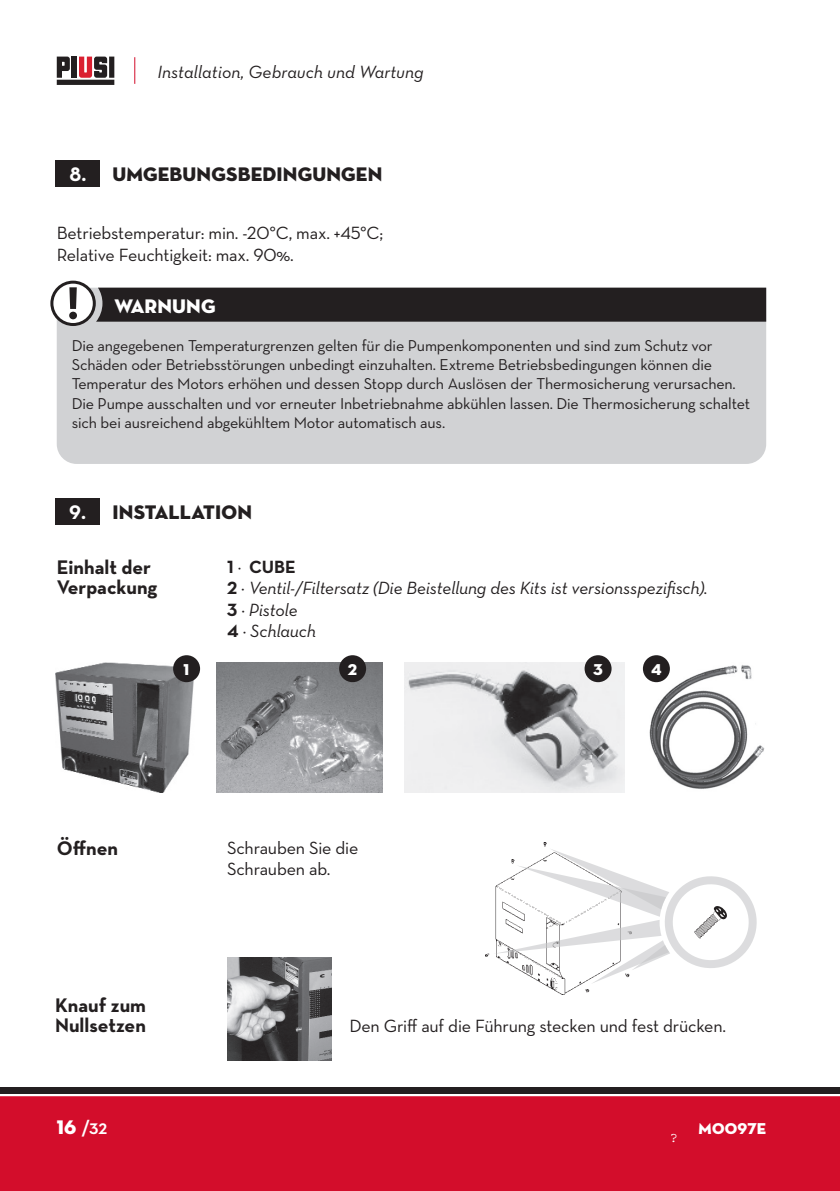
<style>
.page{position:relative;width:840px;height:1191px;background:#fff}
.page>*{position:absolute;margin:0;border:0;box-sizing:border-box;transform-origin:0 0}
.t1{font:700 20px/20px "Neutraface Text";color:#231f20}
.t2{font:20px "Neutraface Display Titling";letter-spacing:.01em;color:#231f20}
.t3{font:20px "Neutraface Display Titling";letter-spacing:.01em;color:#fff}
.t4{font:700 20px "Neutraface Display";color:#fff}
.t5{font:700 20px "Neutraface Text";color:#fff}
.t6{font:18px "Neutraface Text";letter-spacing:-.01em;color:#231f20}
.t7{font:italic 18px "Neutraface Text";letter-spacing:-.01em;color:#231f20}
.t8{font:18px "Neutraface Text Book Italic Alt";color:#231f20}
.t9{font:700 18px "Neutraface Text";color:#231f20}
.t10{font:16px/19.2px "Neutraface Text";letter-spacing:-.01em;color:#231f20}
.t11{font:16px "Neutraface Display Titling";letter-spacing:.01em;color:#fff}
.t12{font:14px "Courier";color:#fff}
.s1{font-weight:400}
.s2{font-weight:700;font-style:normal}
.s3{font-style:normal}
.s4{font-family:"Neutraface Display Titling";font-weight:400}
</style>
<div class="page">
<div style="left:0;top:1096px;width:839px;height:95px;background:#d30d2b"></div>
<div style="left:0;top:1087px;width:839px;height:6px;background:#231f20"></div>
<svg style="left:134px;top:57px;width:1px;height:27px"></svg>
<svg style="left:57px;top:57px;width:57px;height:28px"></svg>
<div style="left:72px;top:57px;width:5px;height:21px;background:#231f20"></div>
<div style="left:56px;top:160px;width:44px;height:27px;background:#231f20"></div>
<div style="left:56px;top:498px;width:44px;height:27px;background:#231f20"></div>
<div style="left:57px;top:326px;width:708px;height:138px;background:#d1d2d4"></div>
<svg style="left:50px;top:281px;width:715px;height:45px"></svg>
<img style="left:55px;top:662px;width:139px;height:130px">
<img style="left:404px;top:662px;width:220px;height:130px">
<img style="left:216px;top:662px;width:166px;height:130px">
<img style="left:649px;top:662px;width:116px;height:127px">
<div style="left:584px;top:655px;width:27px;height:27px;background:#231f20;border-radius:50%"></div>
<div style="left:173px;top:655px;width:27px;height:27px;background:#231f20;border-radius:50%"></div>
<div style="left:339px;top:655px;width:27px;height:27px;background:#231f20;border-radius:50%"></div>
<div style="left:642px;top:655px;width:27px;height:27px;background:#231f20;border-radius:50%"></div>
<img style="left:485px;top:842px;width:105px;height:152px">
<img style="left:227px;top:957px;width:105px;height:103px">
<svg style="left:493px;top:848px;width:264px;height:136px"></svg>
<p class="t8" style="left:157px;top:60px;width:267px">Installation, Gebrauch und Wartung</p>
<p class="t5" style="left:69px;top:161px;width:18px">8.</p>
<p class="t2" style="left:112px;top:161px;width:271px">UMGEBUNGSBEDINGUNGEN</p>
<p class="t6" style="left:57px;top:222px;width:328px">Betriebstemperatur: min. -20°C, max. +45°C;</p>
<p class="t6" style="left:57px;top:244px;width:238px">Relative Feuchtigkeit: max. 90%.</p>
<p class="t3" style="left:115px;top:293px;width:102px">WARNUNG</p>
<p class="t10" style="left:72px;top:336px;width:679px">Die angegebenen Temperaturgrenzen gelten für die Pumpenkomponenten und sind zum Schutz vor Schäden oder Betriebsstörungen unbedingt einzuhalten. Extreme Betriebsbedingungen können die Temperatur des Motors erhöhen und dessen Stopp durch Auslösen der Thermosicherung verursachen.<br>Die Pumpe ausschalten und vor erneuter Inbetriebnahme abkühlen lassen. Die Thermosicherung schaltet sich bei ausreichend abgekühltem Motor automatisch aus.</p>
<p class="t5" style="left:69px;top:499px;width:18px">9.</p>
<p class="t2" style="left:112px;top:499px;width:141px">INSTALLATION</p>
<p class="t1" style="left:57px;top:557px;width:102px">Einhalt der<br>Verpackung</p>
<p class="t9" style="left:227px;top:555px;width:70px">1 <span class="s1">¦</span> CUBE</p>
<p class="t7" style="left:227px;top:577px;width:482px"><span class="s2">2</span> <span class="s3">¦</span> Ventil-/Filtersatz (Die Beistellung des Kits ist versionsspezifisch).</p>
<p class="t7" style="left:227px;top:598px;width:72px"><span class="s2">3</span> <span class="s3">¦</span> Pistole</p>
<p class="t7" style="left:227px;top:620px;width:90px"><span class="s2">4</span> <span class="s3">¦</span> Schlauch</p>
<p class="t11" style="left:183px;top:659px;width:7px">1</p>
<p class="t11" style="left:348px;top:659px;width:11px">2</p>
<p class="t11" style="left:593px;top:659px;width:11px">3</p>
<p class="t11" style="left:650px;top:659px;width:12px">4</p>
<p class="t1" style="left:57px;top:838px;width:63px">Öffnen</p>
<p class="t1" style="left:55px;top:995px;width:92px">Knauf zum<br>Nullsetzen</p>
<p class="t6" style="left:227px;top:836px;width:133px">Schrauben Sie die</p>
<p class="t6" style="left:227px;top:857px;width:105px">Schrauben ab.</p>
<p class="t6" style="left:349px;top:1014px;width:378px">Den Griff auf die Führung stecken und fest drücken.</p>
<p class="t4" style="left:57px;top:1116px;width:52px"><span class="s4">16</span> /32</p>
<p class="t11" style="left:698px;top:1118px;width:69px">M0097E</p>
<p class="t12" style="left:669px;top:1129px;width:10px">?</p>
</div>
